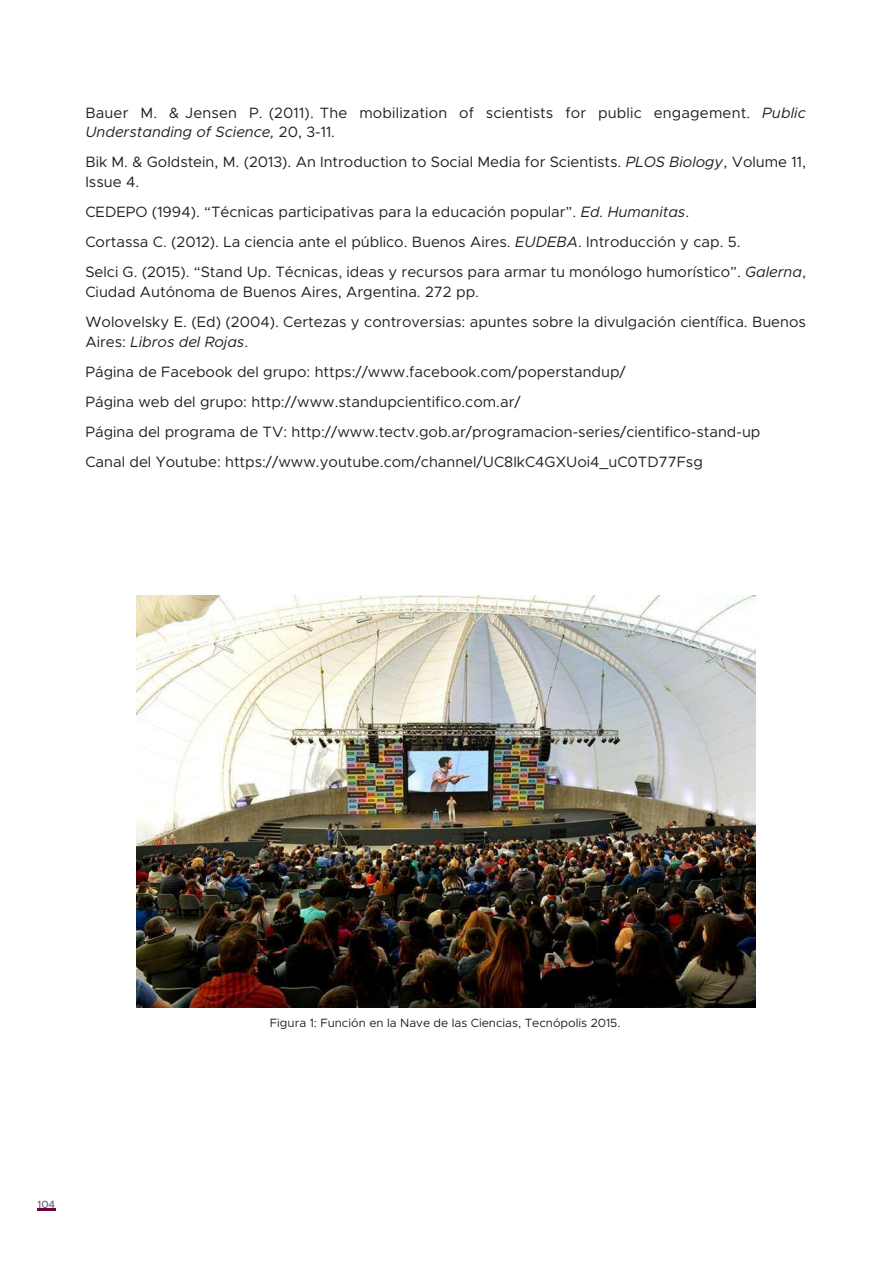
<style>
.page{position:relative;width:893px;height:1263px;background:#fff}
.page>*{position:absolute;margin:0;border:0;box-sizing:border-box;transform-origin:0 0}
.t1{font:15px/30.2px "Metropolis";color:#231f20}
.t2{font:12px "Metropolis";color:#231f20}
.t3{font:500 10.5px "Metropolis";color:#636366}
.s1{font-style:italic}
</style>
<div class="page">
<svg style="left:37px;top:1208px;width:18px;height:2px"></svg>
<img style="left:137px;top:595px;width:619px;height:413px">
<p class="t1" style="left:85px;top:104px;width:722px;line-height:19.5px">Bauer M. &amp; Jensen P. (2011). The mobilization of scientists for public engagement. <span class="s1">Public<br>Understanding of Science,</span> 20, 3-11.</p>
<p class="t1" style="left:85px;top:153px;width:722px;line-height:19.5px">Bik M. &amp; Goldstein, M. (2013). An Introduction to Social Media for Scientists. <span class="s1">PLOS Biology</span>, Volume 11,<br>Issue 4.</p>
<p class="t1" style="left:85px;top:198px;width:722px">CEDEPO (1994). “Técnicas participativas para la educación popular”. <span class="s1">Ed. Humanitas</span>.<br>Cortassa C. (2012). La ciencia ante el público. Buenos Aires. <span class="s1">EUDEBA</span>. Introducción y cap. 5.<br>Selci G. (2015). “Stand Up. Técnicas, ideas y recursos para armar tu monólogo humorístico”. <span class="s1">Galerna</span>,</p>
<p class="t1" style="left:85px;top:277px;width:722px">Ciudad Autónoma de Buenos Aires, Argentina. 272 pp.<br>Wolovelsky E. (Ed) (2004). Certezas y controversias: apuntes sobre la divulgación científica. Buenos</p>
<p class="t1" style="left:85px;top:327px;width:676px">Aires: <span class="s1">Libros del Rojas</span>.<br>Página de Facebook del grupo: https://www.facebook.com/poperstandup/<br>Página web del grupo: http://www.standupcientifico.com.ar/<br>Página del programa de TV: http://www.tectv.gob.ar/programacion-series/cientifico-stand-up Canal del Youtube: https://www.youtube.com/channel/UC8IkC4GXUoi4_uC0TD77Fsg</p>
<p class="t3" style="left:37px;top:1199px;width:19px">104</p>
<p class="t2" style="left:270px;top:1018px;width:352px">Figura 1: Función en la Nave de las Ciencias, Tecnópolis 2015.</p>
</div>
